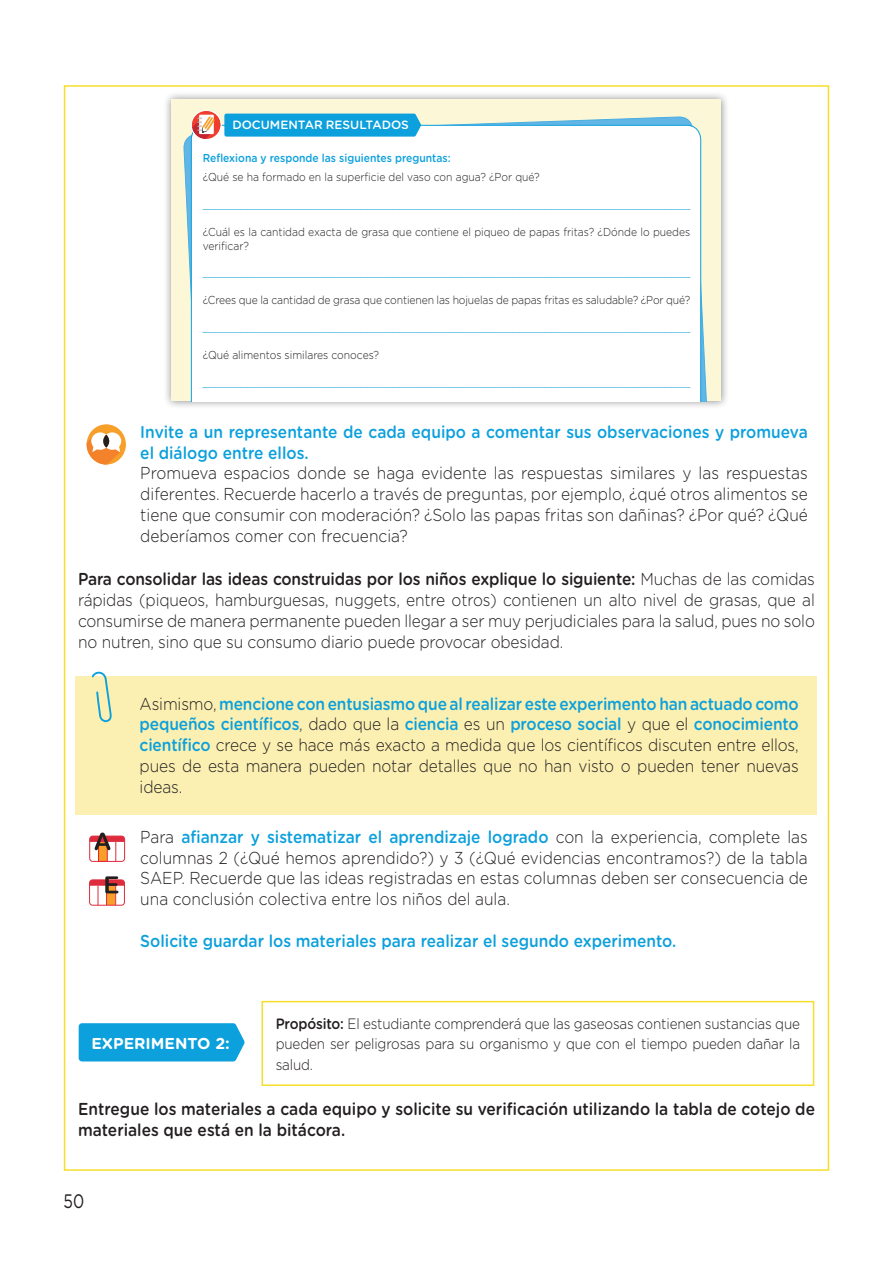
<style>
.page{position:relative;width:893px;height:1263px;background:#fff}
.page>*{position:absolute;margin:0;border:0;box-sizing:border-box;transform-origin:0 0}
.t1{font:19.5px "Gotham Rounded";color:#231f20;scale:.8 1}
.t2{font:300 17.25px/20.7px "Gotham Rounded";letter-spacing:-.01em;color:#231f20;text-align:justify;scale:.9 1}
.t3{font:500 17.25px/20.7px "Gotham Rounded";color:#0ca0dc;scale:.9 1}
.t4{font:500 17.25px/20.7px "Gotham Rounded";color:#231f20;scale:.9 1}
.t5{font:700 15.75px "Gotham Rounded";color:#fff}
.t6{font:300 15px/20.7px "Gotham Rounded";letter-spacing:-.01em;color:#231f20;text-align:justify;scale:.9 1}
.t7{font:500 12px "Gotham Rounded";color:#fff}
.t8{font:300 11.55px "Gotham Rounded";color:#0ca0dc;scale:.9 1}
.t9{font:300 11.55px/13.8px "Gotham Rounded";color:#231f20;scale:.9 1}
.t10{font:500 11.55px "Gotham Rounded";color:#0ca0dc;scale:.9 1}
.s1{font-weight:500}
.s2{font-weight:500;color:#0ca0dc}
</style>
<div class="page">
<div style="left:163px;top:91px;width:567px;height:319px;background:#231f20;opacity:.5"></div>
<div style="left:172px;top:99px;width:549px;height:302px;background:#fcf7d7"></div>
<svg style="left:183px;top:117px;width:524px;height:284px"></svg>
<div style="left:191px;top:125px;width:510px;height:276px;background:#fff"></div>
<div style="left:224px;top:114px;width:197px;height:23px;background:#0ca0dc"></div>
<svg style="left:191px;top:110px;width:30px;height:29px"></svg>
<svg style="left:199px;top:115px;width:15px;height:19px"></svg>
<svg style="left:191px;top:117px;width:24px;height:22px"></svg>
<div style="left:191px;top:110px;width:31px;height:30px;border:1px solid #fff;border-radius:50%"></div>
<div style="left:87px;top:424px;width:39px;height:41px;background:#f89f29;border-radius:50%"></div>
<svg style="left:87px;top:432px;width:34px;height:33px"></svg>
<svg style="left:103px;top:435px;width:6px;height:13px"></svg>
<div style="left:76px;top:676px;width:741px;height:139px;background:#fbf0b2"></div>
<svg style="left:90px;top:671px;width:23px;height:52px"></svg>
<div style="left:88px;top:835px;width:38px;height:28px;border:3px solid #fff;border-radius:3px"></div>
<div style="left:89px;top:836px;width:36px;height:26px;border:1px solid #de2c3d;border-radius:3px"></div>
<svg style="left:90px;top:832px;width:35px;height:29px"></svg>
<div style="left:88px;top:878px;width:38px;height:28px;border:3px solid #fff;border-radius:3px"></div>
<div style="left:89px;top:879px;width:36px;height:27px;border:1px solid #de2c3d;border-radius:3px"></div>
<svg style="left:90px;top:876px;width:34px;height:29px"></svg>
<svg style="left:261px;top:1000px;width:554px;height:86px"></svg>
<div style="left:79px;top:1023px;width:165px;height:38px;background:#0ca0dc"></div>
<p class="t7" style="left:232px;top:117px;width:178px">DOCUMENTAR RESULTADOS</p>
<p class="t10" style="left:203px;top:150px;width:277px">Reflexiona y responde las siguientes preguntas:</p>
<p class="t9" style="left:203px;top:170px;width:376px">¿Qué se ha formado en la superficie del vaso con agua? ¿Por qué?</p>
<p class="t8" style="left:203px;top:196px;width:543px">_____________________________________________________________________________</p>
<p class="t9" style="left:203px;top:225px;width:543px">¿Cuál es la cantidad exacta de grasa que contiene el piqueo de papas fritas? ¿Dónde lo puedes verificar?</p>
<p class="t8" style="left:203px;top:265px;width:543px">_____________________________________________________________________________</p>
<p class="t9" style="left:203px;top:293px;width:543px">¿Crees que la cantidad de grasa que contienen las hojuelas de papas fritas es saludable? ¿Por qué?</p>
<p class="t8" style="left:203px;top:319px;width:543px">_____________________________________________________________________________</p>
<p class="t9" style="left:203px;top:348px;width:197px">¿Qué alimentos similares conoces?</p>
<p class="t8" style="left:203px;top:374px;width:543px">_____________________________________________________________________________</p>
<p class="t3" style="left:140px;top:421px;width:743px">Invite a un representante de cada equipo a comentar sus observaciones y promueva el diálogo entre ellos.</p>
<p class="t2" style="left:140px;top:462px;width:743px">Promueva espacios donde se haga evidente las respuestas similares y las respuestas diferentes. Recuerde hacerlo a través de preguntas, por ejemplo, ¿qué otros alimentos se tiene que consumir con moderación? ¿Solo las papas fritas son dañinas? ¿Por qué? ¿Qué deberíamos comer con frecuencia?</p>
<p class="t2" style="left:78px;top:568px;width:820px"><span class="s1">Para consolidar las ideas construidas por los niños explique lo siguiente:</span> Muchas de las comidas rápidas (piqueos, hamburguesas, nuggets, entre otros) contienen un alto nivel de grasas, que al consumirse de manera permanente pueden llegar a ser muy perjudiciales para la salud, pues no solo no nutren, sino que su consumo diario puede provocar obesidad.</p>
<p class="t2" style="left:140px;top:692px;width:734px">Asimismo, <span class="s2">mencione con entusiasmo que al realizar este experimento han actuado como pequeños científicos</span>, dado que la <span class="s2">ciencia</span> es un <span class="s2">proceso social</span> y que el <span class="s2">conocimiento científico</span> crece y se hace más exacto a medida que los científicos discuten entre ellos, pues de esta manera pueden notar detalles que no han visto o pueden tener nuevas ideas.</p>
<p class="t2" style="left:140px;top:826px;width:743px">Para <span class="s2">afianzar y sistematizar el aprendizaje logrado</span> con la experiencia, complete las columnas 2 (¿Qué hemos aprendido?) y 3 (¿Qué evidencias encontramos?) de la tabla SAEP. Recuerde que las ideas registradas en estas columnas deben ser consecuencia de una conclusión colectiva entre los niños del aula.</p>
<p class="t3" style="left:140px;top:929px;width:597px">Solicite guardar los materiales para realizar el segundo experimento.</p>
<p class="t5" style="left:91px;top:1031px;width:140px">EXPERIMENTO 2:</p>
<p class="t6" style="left:276px;top:1012px;width:584px"><span class="s1">Propósito:</span> El estudiante comprenderá que las gaseosas contienen sustancias que pueden ser peligrosas para su organismo y que con el tiempo pueden dañar la salud.</p>
<p class="t4" style="left:78px;top:1098px;width:820px">Entregue los materiales a cada equipo y solicite su verificación utilizando la tabla de cotejo de materiales que está en la bitácora.</p>
<p class="t1" style="left:63px;top:1188px;width:27px">50</p>
</div>
